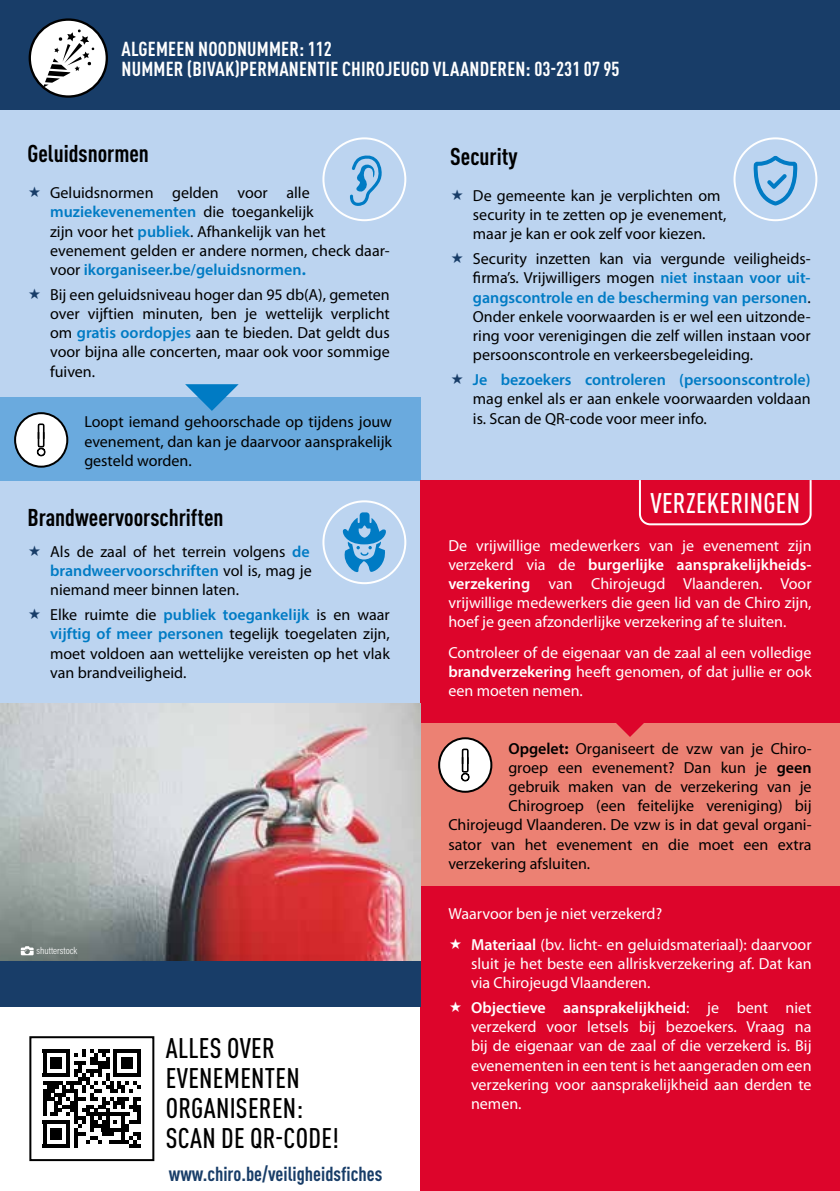
<style>
.page{position:relative;width:840px;height:1191px;background:#fff}
.page>*{position:absolute;margin:0;border:0;box-sizing:border-box;transform-origin:0 0}
.t1{font:500 condensed 28px/30px "DINOT";letter-spacing:.01em;color:#000}
.t2{font:500 condensed 28px "DINOT";letter-spacing:.01em;color:#fff}
.t3{font:700 condensed 24px "DINOT";color:#000}
.t4{font:700 condensed 20px/20px "DINOT";letter-spacing:.01em;color:#fff}
.t5{font:700 condensed 20px "DINOT";color:#183d68}
.t6{font:16px/19.2px "Myriad Pro";color:#000}
.t7{font:16px/19.2px "Myriad Pro";color:#fff;text-align:justify}
.t8{font:600 16px "Myriad Pro";color:#007bc4}
.t9{font:300 10px "Acumin Pro Cond";color:#fff}
.s1{font-weight:600;color:#007bc4}
.s2{font-weight:700;color:#007bc4}
.s3{font-weight:600}
.s4{font-weight:700}
</style>
<div class="page">
<div style="left:0;top:0;width:839px;height:113px;background:#183d68"></div>
<div style="left:0;top:111px;width:839px;height:850px;background:#bcd4f0"></div>
<svg style="left:30px;top:20px;width:77px;height:77px;background:#dedede"></svg>
<div style="left:29px;top:18px;width:79px;height:80px;border:2px solid #000;border-radius:50%"></div>
<svg style="left:43px;top:29px;width:51px;height:59px;background:#d7d7d7"></svg>
<svg style="left:43px;top:1049px;width:98px;height:98px"></svg>
<svg style="left:43px;top:1143px;width:27px;height:4px"></svg>
<div style="left:50px;top:1128px;width:12px;height:12px;background:#000"></div>
<div style="left:29px;top:1036px;width:125px;height:125px;border:2px solid #000"></div>
<div style="left:0;top:397px;width:420px;height:83px;background:#6aaade"></div>
<svg style="left:185px;top:384px;width:53px;height:27px"></svg>
<div style="left:322px;top:137px;width:84px;height:84px;border:2px solid #fff;border-radius:50%"></div>
<svg style="left:350px;top:155px;width:32px;height:51px"></svg>
<div style="left:322px;top:500px;width:84px;height:84px;border:2px solid #fff;border-radius:50%"></div>
<svg style="left:341px;top:512px;width:46px;height:64px"></svg>
<div style="left:420px;top:480px;width:419px;height:711px;background:#dd052b"></div>
<div style="left:420px;top:723px;width:419px;height:163px;background:#ec8173"></div>
<svg style="left:616px;top:723px;width:28px;height:14px"></svg>
<img style="left:0;top:703px;width:420px;height:258px">
<svg style="left:21px;top:946px;width:13px;height:9px"></svg>
<svg style="left:638px;top:480px;width:174px;height:46px"></svg>
<div style="left:733px;top:137px;width:83px;height:84px;border:2px solid #fff;border-radius:50%"></div>
<svg style="left:751px;top:110px;width:45px;height:96px"></svg>
<div style="left:15px;top:413px;width:52px;height:54px;background:#fff;border-radius:50%"></div>
<div style="left:14px;top:412px;width:54px;height:56px;border:2px solid #000;border-radius:50%"></div>
<svg style="left:37px;top:423px;width:8px;height:33px"></svg>
<div style="left:439px;top:738px;width:52px;height:53px;background:#fff;border-radius:50%"></div>
<div style="left:438px;top:737px;width:54px;height:55px;border:2px solid #000;border-radius:50%"></div>
<svg style="left:461px;top:748px;width:8px;height:33px"></svg>
<div style="left:0;top:961px;width:420px;height:45px;background:#183d68"></div>
<p class="t4" style="left:121px;top:38px;width:499px">ALGEMEEN NOODNUMMER: 112<br>NUMMER (BIVAK)PERMANENTIE CHIROJEUGD VLAANDEREN: 03-231 07 95</p>
<h2 class="t3" style="left:27px;top:139px;width:123px">Geluidsnormen</h2>
<p class="t6" style="left:50px;top:183px;width:341px">Geluidsnormen gelden voor alle <span class="s1">muziekevenementen</span> die toegankelijk<br>zijn voor het <span class="s1">publiek</span>. Afhankelijk van het evenement gelden er andere normen, check daar&shy;voor <span class="s1">ikorganiseer.be/geluidsnormen</span><span class="s2">.</span></p>
<p class="t6" style="left:50px;top:285px;width:341px;text-align:justify">Bij een geluidsniveau hoger dan 95 db(A), gemeten over vijftien minuten, ben je wettelijk verplicht om <span class="s1">gratis oordopjes</span> aan te bieden. Dat geldt dus voor bijna alle concerten, maar ook voor sommige fuiven.</p>
<p class="t6" style="left:84px;top:413px;width:309px;text-align:justify">Loopt iemand gehoorschade op tijdens jouw evenement, dan kan je daarvoor aansprakelijk gesteld worden.</p>
<h2 class="t3" style="left:27px;top:503px;width:197px">Brandweervoorschriften</h2>
<p class="t6" style="left:50px;top:542px;width:263px">Als de zaal of het terrein volgens <span class="s1">de brandweervoorschriften</span> vol is, mag je niemand meer binnen laten.</p>
<p class="t6" style="left:50px;top:605px;width:341px;text-align:justify">Elke ruimte die <span class="s1">publiek toegankelijk</span> is en waar <span class="s1">vijftig of meer personen</span> tegelijk toegelaten zijn, moet voldoen aan wettelijke vereisten op het vlak van brandveiligheid.</p>
<p class="t9" style="left:37px;top:944px;width:42px">shutterstock</p>
<h1 class="t1" style="left:166px;top:1032px;width:174px">ALLES OVER<br>EVENEMENTEN<br>ORGANISEREN:<br>SCAN DE QR-CODE!</h1>
<p class="t5" style="left:169px;top:1161px;width:215px">www.chiro.be/veiligheidsfiches</p>
<h2 class="t3" style="left:450px;top:142px;width:69px">Security</h2>
<p class="t6" style="left:472px;top:186px;width:255px">De gemeente kan je verplichten om security in te zetten op je evenement, maar je kan er ook zelf voor kiezen.</p>
<p class="t6" style="left:472px;top:249px;width:339px;text-align:justify">Security inzetten kan via vergunde veiligheids&shy;firma’s. Vrijwilligers mogen <span class="s1">niet instaan voor uit&shy;gangscontrole en de bescherming van personen</span>.<br>Onder enkele voorwaarden is er wel een uitzonde&shy;ring voor verenigingen die zelf willen instaan voor persoonscontrole en verkeersbegeleiding.</p>
<p class="t8" style="left:472px;top:369px;width:339px">Je bezoekers controleren (persoonscontrole)</p>
<p class="t6" style="left:472px;top:390px;width:339px">mag enkel als er aan enkele voorwaarden voldaan is. Scan de QR-code voor meer info.</p>
<h1 class="t2" style="left:650px;top:486px;width:151px">VERZEKERINGEN</h1>
<p class="t7" style="left:448px;top:536px;width:364px">De vrijwillige medewerkers van je evenement zijn verzekerd via de <span class="s3">burgerlijke aansprakelijkheids&shy;verzekering</span> van Chirojeugd Vlaanderen. Voor vrijwillige medewerkers die geen lid van de Chiro zijn, hoef je geen afzonderlijke verzekering af te sluiten.</p>
<p class="t7" style="left:448px;top:643px;width:364px">Controleer of de eigenaar van de zaal al een volledige <span class="s3">brandverzekering</span> heeft genomen, of dat jullie er ook een moeten nemen.</p>
<p class="t6" style="left:508px;top:739px;width:304px"><span class="s3">Opgelet</span><span class="s4">:</span> Organiseert de vzw van je Chiro-</p>
<p class="t6" style="left:508px;top:758px;width:304px">groep een evenement? Dan kun je <span class="s3">geen</span></p>
<p class="t6" style="left:508px;top:777px;width:304px">gebruik maken van de verzekering van je</p>
<p class="t6" style="left:508px;top:796px;width:304px">Chirogroep (een feitelijke vereniging) bij</p>
<p class="t6" style="left:448px;top:815px;width:363px">Chirojeugd Vlaanderen. De vzw is in dat geval organi-</p>
<p class="t6" style="left:448px;top:835px;width:364px">sator van het evenement en die moet een extra</p>
<p class="t6" style="left:448px;top:854px;width:143px">verzekering afsluiten.</p>
<p class="t7" style="left:471px;top:898px;width:342px;line-height:30.6px;text-indent:-23px">Waarvoor ben je niet verzekerd?<br><span class="s3">Materiaal</span> (bv. licht- en geluidsmateriaal): daarvoor</p>
<p class="t7" style="left:471px;top:954px;width:342px">sluit je het beste een allriskverzekering af. Dat kan via Chirojeugd Vlaanderen.</p>
<p class="t7" style="left:471px;top:998px;width:342px"><span class="s3">Objectieve aansprakelijkheid</span>: je bent niet verzekerd voor letsels bij bezoekers. Vraag na bij de eigenaar van de zaal of die verzekerd is. Bij evenementen in een tent is het aangeraden om een verzekering voor aansprakelijkheid aan derden te nemen.</p>
</div>
